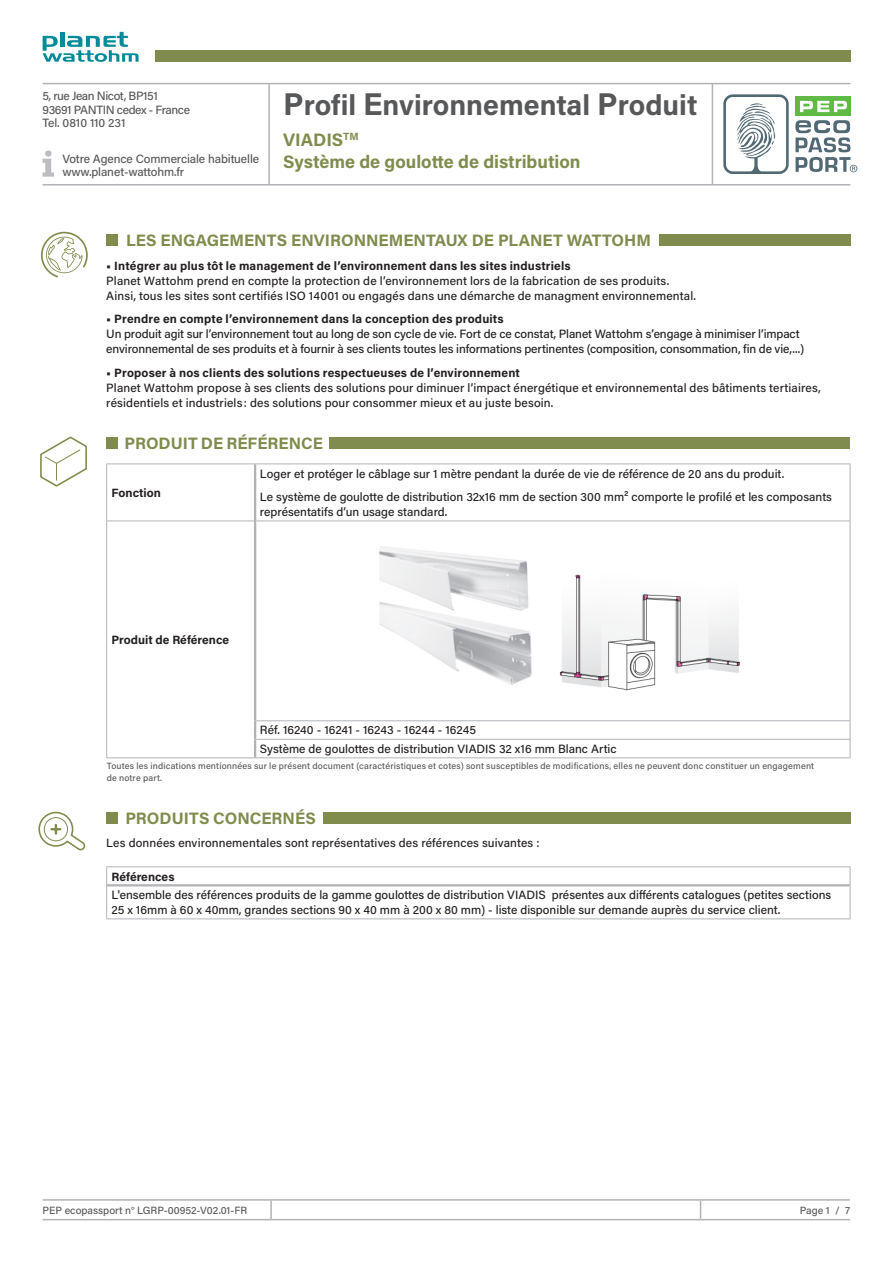
<style>
.page{position:relative;width:893px;height:1263px;background:#fff}
.page>*{position:absolute;margin:0;border:0;box-sizing:border-box;transform-origin:0 0}
.t1{font:700 28.5px "Acumin Pro";color:#57585a}
.t2{font:700 18px/22.5px "Acumin Pro";color:#7f8c4e}
.t3{font:700 16.5px "Acumin Pro";color:#7f8c4e}
.t4{font:500 12px/15px "Acumin Pro";color:#231f20}
.t5{font:700 12px "Acumin Pro";letter-spacing:.015em;color:#231f20}
.t6{font:500 12px/13.5px "Acumin Pro";letter-spacing:-.02em;color:#57585a}
.t7{font:500 10.5px "Acumin Pro";color:#57585a}
.t8{font:500 9px/12px "Acumin Pro";letter-spacing:.02em;color:#57585a}
.s1{font-size:31.5px}
</style>
<div class="page">
<hr style="left:701px;top:1199px;width:149px;height:2px;background:#b2b3b7">
<hr style="left:701px;top:1219px;width:149px;height:1px;background:#b2b3b7">
<hr style="left:43px;top:1199px;width:228px;height:2px;background:#b2b3b7">
<hr style="left:271px;top:1199px;width:430px;height:2px;background:#b2b3b7">
<svg style="left:270px;top:1201px;width:2px;height:18px"></svg>
<svg style="left:700px;top:1201px;width:1px;height:18px"></svg>
<hr style="left:43px;top:1219px;width:228px;height:1px;background:#b2b3b7">
<hr style="left:271px;top:1219px;width:430px;height:1px;background:#b2b3b7">
<div style="left:795px;top:97px;width:56px;height:19px;background:#60bb46"></div>
<svg style="left:800px;top:101px;width:47px;height:11px"></svg>
<svg style="left:723px;top:94px;width:66px;height:80px"></svg>
<svg style="left:795px;top:120px;width:62px;height:52px"></svg>
<hr style="left:43px;top:83px;width:807px;height:1px;background:#b2b3b7">
<hr style="left:43px;top:184px;width:807px;height:2px;background:#b2b3b7">
<hr style="left:268px;top:84px;width:2px;height:100px;background:#b2b3b7">
<hr style="left:712px;top:84px;width:1px;height:100px;background:#b2b3b7">
<svg style="left:43px;top:150px;width:11px;height:27px"></svg>
<div style="left:106px;top:234px;width:12px;height:12px;background:#7f8c4e"></div>
<div style="left:659px;top:234px;width:191px;height:12px;background:#7f8c4e"></div>
<svg style="left:41px;top:232px;width:47px;height:45px"></svg>
<div style="left:155px;top:50px;width:695px;height:12px;background:#7f8c4e"></div>
<svg style="left:43px;top:32px;width:96px;height:30px"></svg>
<div style="left:106px;top:812px;width:12px;height:12px;background:#7f8c4e"></div>
<div style="left:323px;top:812px;width:527px;height:12px;background:#7f8c4e"></div>
<div style="left:106px;top:437px;width:12px;height:12px;background:#7f8c4e"></div>
<div style="left:329px;top:437px;width:521px;height:12px;background:#7f8c4e"></div>
<hr style="left:106px;top:463px;width:149px;height:1px;background:#b2b3b7">
<hr style="left:106px;top:464px;width:1px;height:56px;background:#b2b3b7">
<hr style="left:106px;top:520px;width:148px;height:1px;background:#b2b3b7">
<hr style="left:106px;top:521px;width:1px;height:200px;background:#b2b3b7">
<svg style="left:106px;top:721px;width:1px;height:36px"></svg>
<hr style="left:106px;top:757px;width:149px;height:1px;background:#b2b3b7">
<hr style="left:255px;top:757px;width:595px;height:1px;background:#b2b3b7">
<hr style="left:255px;top:463px;width:595px;height:1px;background:#b2b3b7">
<hr style="left:850px;top:464px;width:1px;height:56px;background:#b2b3b7">
<hr style="left:256px;top:520px;width:594px;height:1px;background:#b2b3b7">
<hr style="left:850px;top:521px;width:1px;height:199px;background:#b2b3b7">
<hr style="left:256px;top:720px;width:594px;height:1px;background:#b2b3b7">
<hr style="left:256px;top:739px;width:594px;height:1px;background:#b2b3b7">
<svg style="left:850px;top:721px;width:1px;height:36px"></svg>
<hr style="left:254px;top:464px;width:2px;height:57px;background:#b2b3b7">
<hr style="left:254px;top:521px;width:2px;height:200px;background:#b2b3b7">
<svg style="left:254px;top:721px;width:2px;height:36px"></svg>
<img style="left:379px;top:546px;width:153px;height:139px">
<img style="left:559px;top:574px;width:181px;height:117px">
<hr style="left:106px;top:866px;width:744px;height:1px;background:#b2b3b7">
<svg style="left:850px;top:867px;width:1px;height:18px"></svg>
<hr style="left:850px;top:885px;width:1px;height:33px;background:#b2b3b7">
<hr style="left:106px;top:918px;width:744px;height:1px;background:#b2b3b7">
<hr style="left:107px;top:884px;width:743px;height:2px;background:#b2b3b7">
<svg style="left:106px;top:867px;width:1px;height:18px"></svg>
<hr style="left:106px;top:885px;width:1px;height:33px;background:#b2b3b7">
<svg style="left:40px;top:436px;width:47px;height:50px"></svg>
<svg style="left:38px;top:812px;width:47px;height:38px"></svg>
<p class="t6" style="left:43px;top:89px;width:149px">5, rue Jean Nicot, BP151<br>93691 PANTIN cedex - France<br>Tel. 0810 110 231</p>
<p class="t6" style="left:62px;top:151px;width:198px">Votre Agence Commerciale habituelle www.planet-wattohm.fr</p>
<h1 class="t1" style="left:283px;top:85px;width:416px"><span class="s1">P</span>rofil <span class="s1">E</span>nvironnemental <span class="s1">P</span>roduit</h1>
<h2 class="t2" style="left:283px;top:128px;width:299px">VIADIS<sup>TM<br></sup>Système de goulotte de distribution</h2>
<h3 class="t3" style="left:126px;top:229px;width:526px">LES ENGAGEMENTS ENVIRONNEMENTAUX DE PLANET WATTOHM</h3>
<p class="t5" style="left:106px;top:257px;width:466px">• Intégrer au plus tôt le management de l’environnement dans les sites industriels</p>
<p class="t4" style="left:106px;top:272px;width:591px">Planet Wattohm prend en compte la protection de l’environnement lors de la fabrication de ses produits.<br>Ainsi, tous les sites sont certifiés ISO 14001 ou engagés dans une démarche de managment environnemental.</p>
<p class="t5" style="left:106px;top:310px;width:399px">• Prendre en compte l’environnement dans la conception des produits</p>
<p class="t4" style="left:106px;top:326px;width:699px">Un produit agit sur l’environnement tout au long de son cycle de vie. Fort de ce constat, Planet Wattohm s’engage à minimiser l’impact environnemental de ses produits et à fournir à ses clients toutes les informations pertinentes (composition, consommation, fin de vie,...)</p>
<p class="t5" style="left:106px;top:364px;width:415px">• Proposer à nos clients des solutions respectueuses de l’environnement</p>
<p class="t4" style="left:106px;top:379px;width:716px">Planet Wattohm propose à ses clients des solutions pour diminuer l’impact énergétique et environnemental des bâtiments tertiaires, résidentiels et industriels : des solutions pour consommer mieux et au juste besoin.</p>
<p class="t3" style="left:124px;top:431px;width:200px">PRODUIT DE RÉFÉRENCE</p>
<p class="t5" style="left:112px;top:484px;width:51px">Fonction</p>
<p class="t4" style="left:260px;top:465px;width:526px">Loger et protéger le câblage sur 1 mètre pendant la durée de vie de référence de 20 ans du produit.</p>
<p class="t4" style="left:260px;top:489px;width:574px">Le système de goulotte de distribution 32x16 mm de section 300 mm² comporte le profilé et les composants représentatifs d’un usage standard.</p>
<p class="t5" style="left:112px;top:631px;width:119px">Produit de Référence</p>
<p class="t4" style="left:260px;top:722px;width:218px">Réf. 16240 - 16241 - 16243 - 16244 - 16245</p>
<p class="t4" style="left:260px;top:741px;width:358px">Système de goulottes de distribution VIADIS 32 x16 mm Blanc Artic</p>
<p class="t8" style="left:107px;top:760px;width:709px">Toutes les indications mentionnées sur le présent document (caractéristiques et cotes) sont susceptibles de modifications, elles ne peuvent donc constituer un engagement de notre part.</p>
<p class="t3" style="left:125px;top:806px;width:192px">PRODUITS CONCERNÉS</p>
<p class="t4" style="left:106px;top:835px;width:435px">Les données environnementales sont représentatives des références suivantes :</p>
<p class="t5" style="left:112px;top:868px;width:65px">Références</p>
<p class="t4" style="left:112px;top:887px;width:721px">L'ensemble des références produits de la gamme goulottes de distribution VIADIS présentes aux différents catalogues (petites sections<br>25 x 16mm à 60 x 40mm, grandes sections 90 x 40 mm à 200 x 80 mm) - liste disponible sur demande auprès du service client.</p>
<p class="t7" style="left:43px;top:1203px;width:206px">PEP ecopassport n° LGRP-00952-V02.01-FR</p>
<p class="t7" style="left:800px;top:1203px;width:52px">Page 1 / 7</p>
</div>
